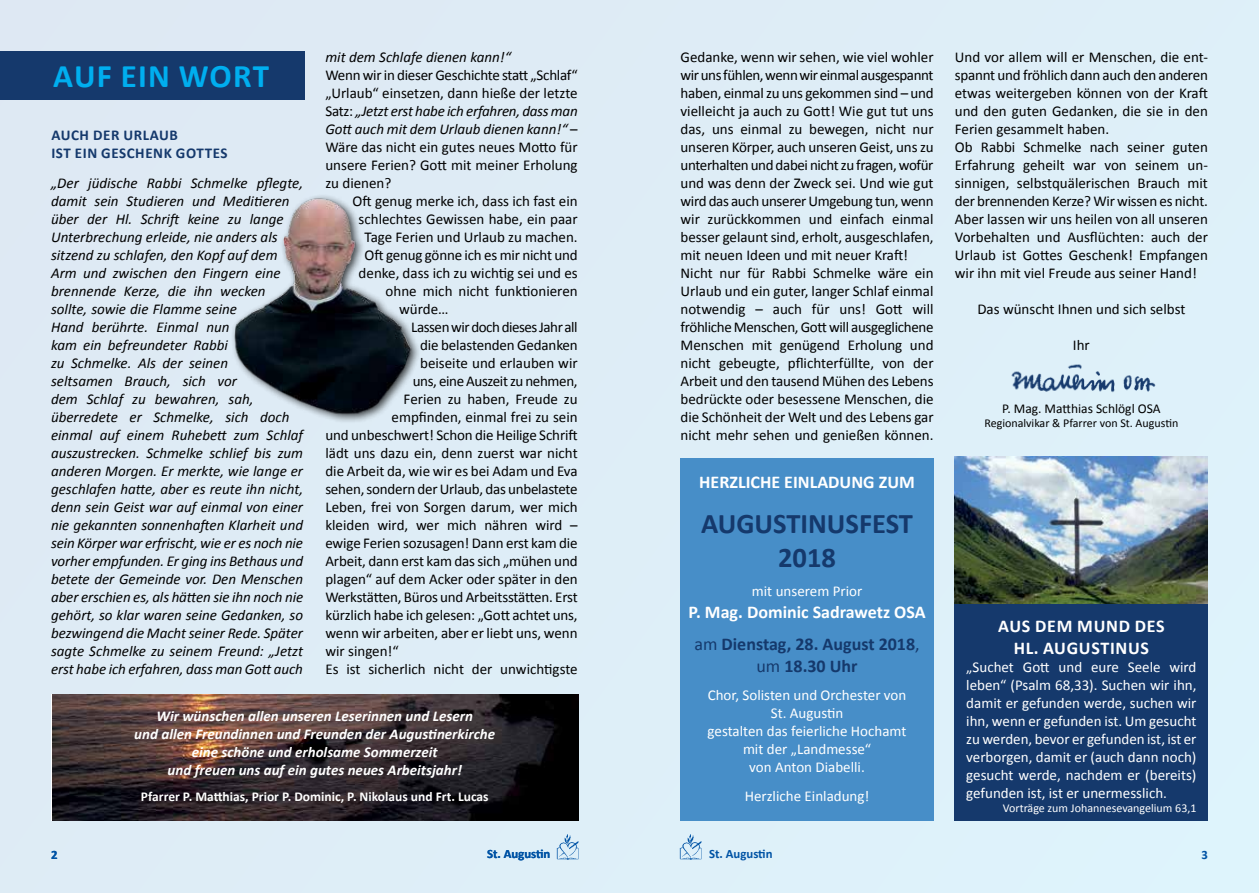
<style>
.page{position:relative;width:1259px;height:893px;background:#deedf6}
.page>*{position:absolute;margin:0;border:0;box-sizing:border-box;transform-origin:0 0}
.t1{font:700 33px "Calibri";letter-spacing:.04em;color:#00aeef}
.t2{font:700 28.5px "Calibri";color:#15396c}
.t3{font:700 18px/32.4px "Calibri";color:#fff;text-align:center}
.t4{font:700 18px/21.6px "Calibri";letter-spacing:.04em;color:#fff;text-align:center}
.t5{font:700 18px "Calibri";color:#15396c}
.t6{font:15px/18px "Calibri";color:#000}
.t7{font:italic 15px/18px "Calibri";color:#000}
.t8{font:15px/18px "Calibri";color:#fff;text-align:center}
.t9{font:italic 700 15px/18px "Calibri";color:#fff;text-align:center}
.t10{font:700 15px/18px "Calibri";letter-spacing:.04em;color:#15396c}
.t11{font:15px "Calibri";letter-spacing:-.03em;color:#000}
.t12{font:15px "Calibri";letter-spacing:-.025em;color:#000}
.t13{font:700 13.5px "Calibri";color:#fff}
.t14{font:13.5px "Calibri";color:#000}
.t15{font:700 12.75px "Calibri";color:#0053a5}
.t16{font:12px "Calibri";color:#000}
.t17{font:12px "Calibri";color:#fff}
.s1{font-style:italic}
.s2{font-weight:400;color:#15396c}
.s3{color:#15396c}
.s4{font-weight:400}
</style>
<div class="page">
<div style="left:680px;top:458px;width:253px;height:363px;background:#478ec8"></div>
<img style="left:53px;top:694px;width:525px;height:127px">
<img style="left:679px;top:834px;width:23px;height:26px">
<img style="left:556px;top:834px;width:23px;height:26px">
<div style="left:230px;top:194px;width:191px;height:229px;background:#000;opacity:.75"></div>
<img style="left:233px;top:194px;width:184px;height:223px">
<img style="left:1011px;top:364px;width:145px;height:29px">
<div style="left:0;top:51px;width:304px;height:48px;background:#15396c"></div>
<img style="left:955px;top:456px;width:253px;height:148px">
<div style="left:955px;top:604px;width:253px;height:217px;background:#15396c"></div>
<h1 class="t1" style="left:53px;top:55px;width:217px">Auf ein Wort</h1>
<p class="t10" style="left:51px;top:126px;width:177px">Auch der Urlaub<br>ist ein Geschenk Gottes</p>
<p class="t7" style="left:51px;top:174px;width:254px">„Der jüdische Rabbi Schmelke pflegte, damit sein Studieren und Meditieren über der Hl. Schrift keine zu lange Unterbrechung erleide, nie anders als sitzend zu schlafen, den Kopf auf dem Arm und zwischen den Fingern eine brennende Kerze, die ihn wecken sollte, sowie die Flamme seine<br>Hand berührte. Einmal nun<br>kam ein befreundeter Rabbi<br>zu Schmelke. Als der seinen<br>seltsamen Brauch, sich vor<br>dem Schlaf zu bewahren, sah, überredete er Schmelke, sich doch einmal auf einem Ruhebett zum Schlaf auszustrecken. Schmelke schlief bis zum anderen Morgen. Er merkte, wie lange er geschlafen hatte, aber es reute ihn nicht, denn sein Geist war auf einmal von einer nie gekannten sonnenhaften Klarheit und sein Körper war erfrischt, wie er es noch nie vorher empfunden. Er ging ins Bethaus und betete der Gemeinde vor. Den Menschen aber erschien es, als hätten sie ihn noch nie gehört, so klar waren seine Gedanken, so bezwingend die Macht seiner Rede. Später sagte Schmelke zu seinem Freund: „Jetzt erst habe ich erfahren, dass man Gott auch</p>
<p class="t7" style="left:325px;top:48px;width:187px">mit dem Schlafe dienen kann!“</p>
<p class="t6" style="left:325px;top:66px;width:254px;text-align:justify">Wenn wir in dieser Geschichte statt „Schlaf“ „Urlaub“ einsetzen, dann hieße der letzte Satz: <span class="s1">„Jetzt erst habe ich erfahren, dass man Gott auch mit dem Urlaub dienen kann!“</span> – Wäre das nicht ein gutes neues Motto für unsere Ferien? Gott mit meiner Erholung zu dienen?</p>
<p class="t6" style="left:353px;top:192px;width:226px">Oft genug merke ich, dass ich fast ein</p>
<p class="t6" style="left:359px;top:210px;width:220px">schlechtes Gewissen habe, ein paar</p>
<p class="t6" style="left:365px;top:228px;width:214px">Tage Ferien und Urlaub zu machen.</p>
<p class="t6" style="left:365px;top:246px;width:214px">Oft genug gönne ich es mir nicht und</p>
<p class="t6" style="left:359px;top:264px;width:221px">denke, dass ich zu wichtig sei und es</p>
<p class="t6" style="left:386px;top:282px;width:194px">ohne mich nicht funktionieren</p>
<p class="t6" style="left:399px;top:300px;width:51px">würde…</p>
<p class="t11" style="left:411px;top:318px;width:168px">Lassen wir doch dieses Jahr all</p>
<p class="t6" style="left:420px;top:336px;width:159px">die belastenden Gedanken</p>
<p class="t6" style="left:420px;top:354px;width:159px">beiseite und erlauben wir</p>
<p class="t12" style="left:413px;top:372px;width:166px">uns, eine Auszeit zu nehmen,</p>
<p class="t6" style="left:404px;top:390px;width:175px">Ferien zu haben, Freude zu</p>
<p class="t6" style="left:392px;top:408px;width:187px">empfinden, einmal frei zu sein</p>
<p class="t6" style="left:325px;top:426px;width:254px">und unbeschwert! Schon die Heilige Schrift</p>
<p class="t6" style="left:325px;top:444px;width:254px">lädt uns dazu ein, denn zuerst war nicht</p>
<p class="t6" style="left:325px;top:462px;width:254px">die Arbeit da, wie wir es bei Adam und Eva</p>
<p class="t6" style="left:325px;top:480px;width:254px">sehen, sondern der Urlaub, das unbelastete</p>
<p class="t6" style="left:325px;top:498px;width:254px">Leben, frei von Sorgen darum, wer mich</p>
<p class="t6" style="left:325px;top:516px;width:254px">kleiden wird, wer mich nähren wird –</p>
<p class="t6" style="left:325px;top:534px;width:254px">ewige Ferien sozusagen! Dann erst kam die</p>
<p class="t6" style="left:325px;top:552px;width:254px">Arbeit, dann erst kam das sich „mühen und</p>
<p class="t6" style="left:325px;top:570px;width:254px">plagen“ auf dem Acker oder später in den</p>
<p class="t6" style="left:325px;top:588px;width:254px">Werkstätten, Büros und Arbeitsstätten. Erst</p>
<p class="t6" style="left:325px;top:606px;width:254px">kürzlich habe ich gelesen: „Gott achtet uns,</p>
<p class="t6" style="left:325px;top:624px;width:254px">wenn wir arbeiten, aber er liebt uns, wenn</p>
<p class="t6" style="left:325px;top:642px;width:75px">wir singen!“</p>
<p class="t6" style="left:325px;top:660px;width:254px">Es ist sicherlich nicht der unwichtigste</p>
<p class="t9" style="left:134px;top:707px;width:362px">Wir wünschen allen unseren Leserinnen und Lesern<br>und allen Freundinnen und Freunden der Augustinerkirche eine schöne und erholsame Sommerzeit<br>und freuen uns auf ein gutes neues Arbeitsjahr!</p>
<p class="t13" style="left:141px;top:787px;width:349px">Pfarrer P. Matthias, Prior P. Dominic, P. Nikolaus und Frt. Lucas</p>
<p class="t15" style="left:51px;top:847px;width:8px">2</p>
<p class="t15" style="left:487px;top:846px;width:65px">St. Augustin</p>
<p class="t6" style="left:680px;top:48px;width:255px">Gedanke, wenn wir sehen, wie viel wohler wir uns fühlen, wenn wir einmal ausgespannt haben, einmal zu uns gekommen sind – und vielleicht ja auch zu Gott! Wie gut tut uns das, uns einmal zu bewegen, nicht nur unseren Körper, auch unseren Geist, uns zu unterhalten und dabei nicht zu fragen, wofür und was denn der Zweck sei. Und wie gut wird das auch unserer Umgebung tun, wenn wir zurückkommen und einfach einmal besser gelaunt sind, erholt, ausgeschlafen, mit neuen Ideen und mit neuer Kraft!<br>Nicht nur für Rabbi Schmelke wäre ein Urlaub und ein guter, langer Schlaf einmal notwendig – auch für uns! Gott will fröhliche Menschen, Gott will ausgeglichene Menschen mit genügend Erholung und nicht gebeugte, pflichterfüllte, von der Arbeit und den tausend Mühen des Lebens bedrückte oder besessene Menschen, die die Schönheit der Welt und des Lebens gar nicht mehr sehen und genießen können.</p>
<p class="t6" style="left:955px;top:48px;width:254px">Und vor allem will er Menschen, die ent&shy;spannt und fröhlich dann auch den anderen etwas weitergeben können von der Kraft und den guten Gedanken, die sie in den Ferien gesammelt haben.<br>Ob Rabbi Schmelke nach seiner guten Erfahrung geheilt war von seinem un&shy;sinnigen, selbstquälerischen Brauch mit der brennenden Kerze? Wir wissen es nicht.<br>Aber lassen wir uns heilen von all unseren Vorbehalten und Ausflüchten: auch der Urlaub ist Gottes Geschenk! Empfangen wir ihn mit viel Freude aus seiner Hand!</p>
<p class="t6" style="left:977px;top:300px;width:210px">Das wünscht Ihnen und sich selbst</p>
<p class="t6" style="left:1073px;top:336px;width:18px">Ihr</p>
<p class="t14" style="left:1002px;top:400px;width:160px">P. Mag. Matthias Schlögl OSA</p>
<p class="t16" style="left:984px;top:416px;width:195px">Regionalvikar &amp; Pfarrer von St. Augustin</p>
<p class="t3" style="left:699px;top:466px;width:48px">HERZLICHE</p>
<p class="t3" style="left:784px;top:466px;width:9px">EINL</p>
<p class="t3" style="left:817px;top:466px;width:35px">ADUNG</p>
<p class="t3" style="left:879px;top:466px;width:23px">ZUM</p>
<h2 class="t2" style="left:701px;top:505px;width:35px">AUGU</h2>
<h2 class="t2" style="left:773px;top:505px;width:29px">STINU</h2>
<h2 class="t2" style="left:845px;top:505px;width:69px">SFEST</h2>
<h2 class="t2" style="left:778px;top:540px;width:59px">2018</h2>
<p class="t8" style="left:752px;top:582px;width:112px">mit unserem Prior</p>
<p class="t3" style="left:688px;top:595px;width:239px">P. Mag. Dominic Sadrawetz OSA <span class="s2">am</span> <span class="s3">Dienstag, 28. August 2018</span><span class="s2">,</span></p>
<p class="t5" style="left:756px;top:654px;width:103px"><span class="s4">um</span> 18.30 Uhr</p>
<p class="t8" style="left:707px;top:686px;width:200px">Chor, Solisten und Orchester von<br>St. Augustin<br>gestalten das feierliche Hochamt mit der „Landmesse“<br>von Anton Diabelli.</p>
<p class="t8" style="left:744px;top:787px;width:126px">Herzliche Einladung!</p>
<p class="t4" style="left:998px;top:615px;width:167px">Aus dem Mund des hl. Augustinus</p>
<p class="t8" style="left:966px;top:658px;width:232px;text-align:justify">„Suchet Gott und eure Seele wird leben“ (Psalm 68,33). Suchen wir ihn, damit er gefunden werde, suchen wir ihn, wenn er gefunden ist. Um gesucht zu werden, bevor er gefunden ist, ist er verborgen, damit er (auch dann noch) gesucht werde, nachdem er (bereits) gefunden ist, ist er unermesslich.</p>
<p class="t17" style="left:1003px;top:801px;width:195px">Vorträge zum Johannesevangelium 63,1</p>
<p class="t15" style="left:709px;top:846px;width:65px">St. Augustin</p>
<p class="t15" style="left:1201px;top:847px;width:8px">3</p>
</div>
